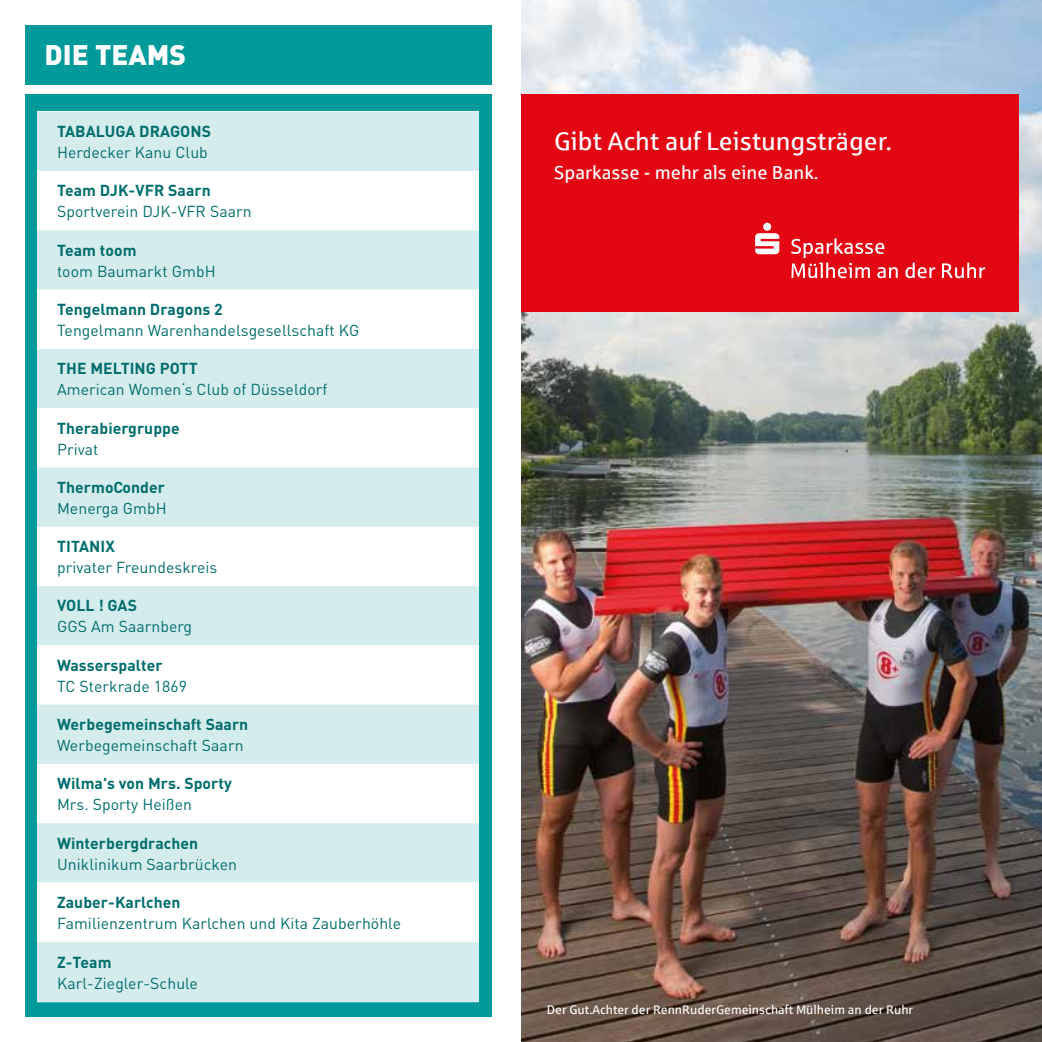
<style>
.page{position:relative;width:1042px;height:1042px;background:#fff}
.page>*{position:absolute;margin:0;border:0;box-sizing:border-box;transform-origin:0 0}
.t1{font:900 28px "DIN";color:#fff}
.t2{font:25.55px "Sparkasse Rg";color:#fff}
.t3{font:18.72px "Sparkasse Rg";color:#fff}
.t4{font:15.75px "DIN";letter-spacing:.005em;color:#006d6d}
.t5{font:700 15.75px "DIN";letter-spacing:.005em;color:#006d6d}
.t6{font:12.6px "Sparkasse Rg";color:#fff}
</style>
<div class="page">
<div style="left:25px;top:25px;width:466px;height:59px;background:#009a9b"></div>
<div style="left:25px;top:94px;width:466px;height:923px;background:#009a9b"></div>
<svg style="left:37px;top:112px;width:442px;height:890px;background:#e8f4f5"></svg>
<img style="left:521px;top:0;width:521px;height:1042px">
<div style="left:521px;top:94px;width:497px;height:218px;background:#e30613"></div>
<svg style="left:905px;top:263px;width:30px;height:15px"></svg>
<svg style="left:942px;top:263px;width:43px;height:15px"></svg>
<svg style="left:791px;top:238px;width:107px;height:40px"></svg>
<svg style="left:755px;top:223px;width:24px;height:31px"></svg>
<h1 class="t1" style="left:45px;top:36px;width:143px">DIE TEAMS</h1>
<p class="t5" style="left:57px;top:121px;width:155px">TABALUGA DRAGONS</p>
<p class="t4" style="left:57px;top:142px;width:152px">Herdecker Kanu Club</p>
<p class="t5" style="left:57px;top:180px;width:155px">Team DJK-VFR Saarn</p>
<p class="t4" style="left:57px;top:201px;width:196px">Sportverein DJK-VFR Saarn</p>
<p class="t5" style="left:57px;top:239px;width:81px">Team toom</p>
<p class="t4" style="left:57px;top:260px;width:160px">toom Baumarkt GmbH</p>
<p class="t5" style="left:57px;top:299px;width:167px">Tengelmann Dragons 2</p>
<p class="t4" style="left:57px;top:320px;width:304px">Tengelmann Warenhandelsgesellschaft KG</p>
<p class="t5" style="left:57px;top:358px;width:142px">THE MELTING POTT</p>
<p class="t4" style="left:57px;top:379px;width:272px">American Women‘s Club of Düsseldorf</p>
<p class="t5" style="left:57px;top:417px;width:124px">Therabiergruppe</p>
<p class="t4" style="left:57px;top:438px;width:43px">Privat</p>
<p class="t5" style="left:57px;top:477px;width:110px">ThermoConder</p>
<p class="t4" style="left:57px;top:498px;width:111px">Menerga GmbH</p>
<p class="t5" style="left:57px;top:536px;width:59px">TITANIX</p>
<p class="t4" style="left:57px;top:557px;width:162px">privater Freundeskreis</p>
<p class="t5" style="left:57px;top:595px;width:81px">VOLL ! GAS</p>
<p class="t4" style="left:57px;top:616px;width:137px">GGS Am Saarnberg</p>
<p class="t5" style="left:57px;top:654px;width:107px">Wasserspalter</p>
<p class="t4" style="left:57px;top:675px;width:131px">TC Sterkrade 1869</p>
<p class="t5" style="left:57px;top:714px;width:193px">Werbegemeinschaft Saarn</p>
<p class="t4" style="left:57px;top:735px;width:188px">Werbegemeinschaft Saarn</p>
<p class="t5" style="left:57px;top:773px;width:176px">Wilma's von Mrs. Sporty</p>
<p class="t4" style="left:57px;top:794px;width:136px">Mrs. Sporty Heißen</p>
<p class="t5" style="left:57px;top:832px;width:143px">Winterbergdrachen</p>
<p class="t4" style="left:57px;top:853px;width:181px">Uniklinikum Saarbrücken</p>
<p class="t5" style="left:57px;top:891px;width:125px">Zauber-Karlchen</p>
<p class="t4" style="left:57px;top:912px;width:345px">Familienzentrum Karlchen und Kita Zauberhöhle</p>
<p class="t5" style="left:57px;top:951px;width:56px">Z-Team</p>
<p class="t4" style="left:57px;top:972px;width:142px">Karl-Ziegler-Schule</p>
<h2 class="t2" style="left:554px;top:125px;width:339px">Gibt Acht auf Leistungsträger.</h2>
<p class="t3" style="left:554px;top:161px;width:266px">Sparkasse - mehr als eine Bank.</p>
<p class="t6" style="left:547px;top:1001px;width:368px">Der Gut.Achter der RennRuderGemeinschaft Mülheim an der Ruhr</p>
</div>
